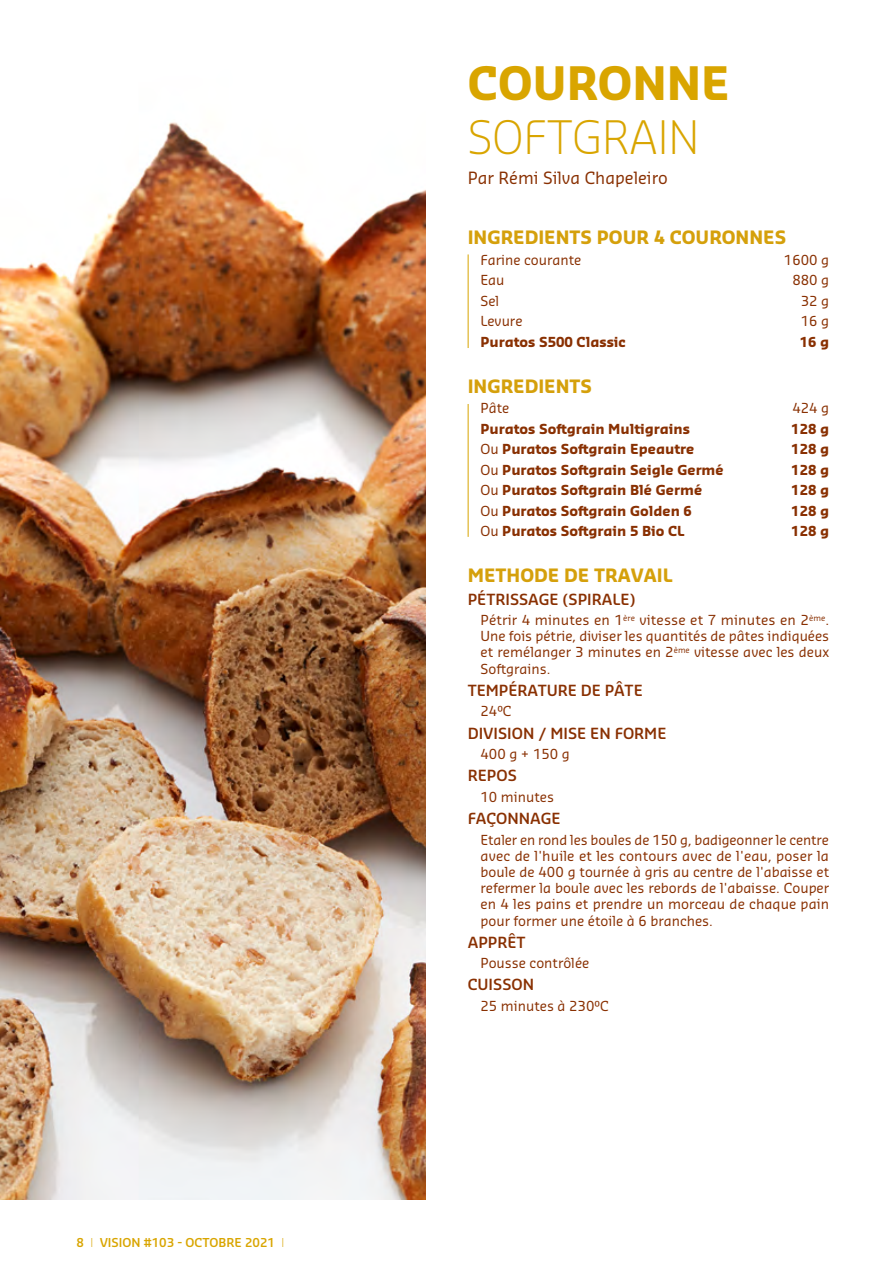
<style>
.page{position:relative;width:893px;height:1263px;background:#fff}
.page>*{position:absolute;margin:0;border:0;box-sizing:border-box;transform-origin:0 0}
.t1{font:300 45px/54px "Sansa Pro";color:#d9a500}
.t2{font:700 18px "Sansa Pro";color:#d5a00b}
.t3{font:16.5px "Sansa Pro";color:#893002}
.t4{font:600 15px "Sansa Pro";color:#893002}
.t5{font:13.5px/16.2px "Sansa Pro";color:#893002;text-align:justify}
.t6{font:700 13.5px "Sansa Pro";color:#893002}
.opsomming{font:600 12px "Sansa Pro";color:#d9a500}
.s1{font-weight:300}
.s2{font-weight:700}
.s3{font-weight:400}
</style>
<div class="page">
<img style="left:0;top:122px;width:425px;height:1077px">
<hr style="left:468px;top:254px;width:1px;height:94px;background:#d9a500">
<hr style="left:468px;top:404px;width:1px;height:133px;background:#d9a500">
<p class="opsomming" style="left:77px;top:1235px;width:209px">8 <span class="s1">I</span> VISION #103 - OCTOBRE 2021 <span class="s1">I</span></p>
<p class="t1" style="left:468px;top:55px;width:264px"><span class="s2">COURONNE<br></span>SOFTGRAIN</p>
<p class="t3" style="left:468px;top:167px;width:202px">Par Rémi Silva Chapeleiro</p>
<p class="t2" style="left:468px;top:226px;width:320px">INGREDIENTS POUR 4 COURONNES</p>
<p class="t5" style="left:480px;top:251px;width:102px">Farine courante</p>
<p class="t5" style="left:784px;top:251px;width:47px">1600 g</p>
<p class="t5" style="left:480px;top:272px;width:26px">Eau</p>
<p class="t5" style="left:792px;top:272px;width:38px">880 g</p>
<p class="t5" style="left:480px;top:292px;width:20px">Sel</p>
<p class="t5" style="left:801px;top:292px;width:30px">32 g</p>
<p class="t5" style="left:480px;top:312px;width:44px">Levure</p>
<p class="t5" style="left:801px;top:312px;width:30px">16 g</p>
<p class="t6" style="left:480px;top:333px;width:147px">Puratos S500 Classic</p>
<p class="t6" style="left:800px;top:333px;width:31px">16 g</p>
<p class="t2" style="left:468px;top:374px;width:126px">INGREDIENTS</p>
<p class="t5" style="left:480px;top:400px;width:30px">Pâte</p>
<p class="t5" style="left:792px;top:400px;width:38px">424 g</p>
<p class="t6" style="left:480px;top:420px;width:211px">Puratos Softgrain Multigrains</p>
<p class="t6" style="left:791px;top:420px;width:39px">128 g</p>
<p class="t6" style="left:480px;top:440px;width:215px"><span class="s3">Ou</span> Puratos Softgrain Epeautre</p>
<p class="t6" style="left:791px;top:440px;width:39px">128 g</p>
<p class="t6" style="left:480px;top:461px;width:245px"><span class="s3">Ou</span> Puratos Softgrain Seigle Germé</p>
<p class="t6" style="left:791px;top:461px;width:39px">128 g</p>
<p class="t6" style="left:480px;top:481px;width:223px"><span class="s3">Ou</span> Puratos Softgrain Blé Germé</p>
<p class="t6" style="left:791px;top:481px;width:39px">128 g</p>
<p class="t6" style="left:480px;top:502px;width:213px"><span class="s3">Ou</span> Puratos Softgrain Golden 6</p>
<p class="t6" style="left:791px;top:502px;width:39px">128 g</p>
<p class="t6" style="left:480px;top:522px;width:206px"><span class="s3">Ou</span> Puratos Softgrain 5 Bio CL</p>
<p class="t6" style="left:791px;top:522px;width:39px">128 g</p>
<p class="t2" style="left:468px;top:564px;width:207px">METHODE DE TRAVAIL</p>
<p class="t4" style="left:468px;top:589px;width:169px">PÉTRISSAGE (SPIRALE)</p>
<p class="t5" style="left:480px;top:611px;width:350px">Pétrir 4 minutes en 1<sup>ère</sup> vitesse et 7 minutes en 2<sup>ème</sup>.<br>Une fois pétrie, diviser les quantités de pâtes indiquées et remélanger 3 minutes en 2<sup>ème</sup> vitesse avec les deux Softgrains.</p>
<p class="t4" style="left:468px;top:680px;width:176px">TEMPÉRATURE DE PÂTE</p>
<p class="t5" style="left:480px;top:703px;width:33px">24°C</p>
<p class="t4" style="left:468px;top:723px;width:200px">DIVISION / MISE EN FORME</p>
<p class="t5" style="left:480px;top:745px;width:91px">400 g + 150 g</p>
<p class="t4" style="left:468px;top:766px;width:51px">REPOS</p>
<p class="t5" style="left:480px;top:788px;width:75px">10 minutes</p>
<p class="t4" style="left:468px;top:808px;width:94px">FAÇONNAGE</p>
<p class="t5" style="left:480px;top:831px;width:350px">Etaler en rond les boules de 150 g, badigeonner le centre avec de l'huile et les contours avec de l'eau, poser la boule de 400 g tournée à gris au centre de l'abaisse et refermer la boule avec les rebords de l'abaisse. Couper en 4 les pains et prendre un morceau de chaque pain pour former une étoile à 6 branches.</p>
<p class="t4" style="left:468px;top:932px;width:59px">APPRÊT</p>
<p class="t5" style="left:480px;top:955px;width:110px">Pousse contrôlée</p>
<p class="t4" style="left:468px;top:975px;width:68px">CUISSON</p>
<p class="t5" style="left:480px;top:997px;width:130px">25 minutes à 230°C</p>
</div>
